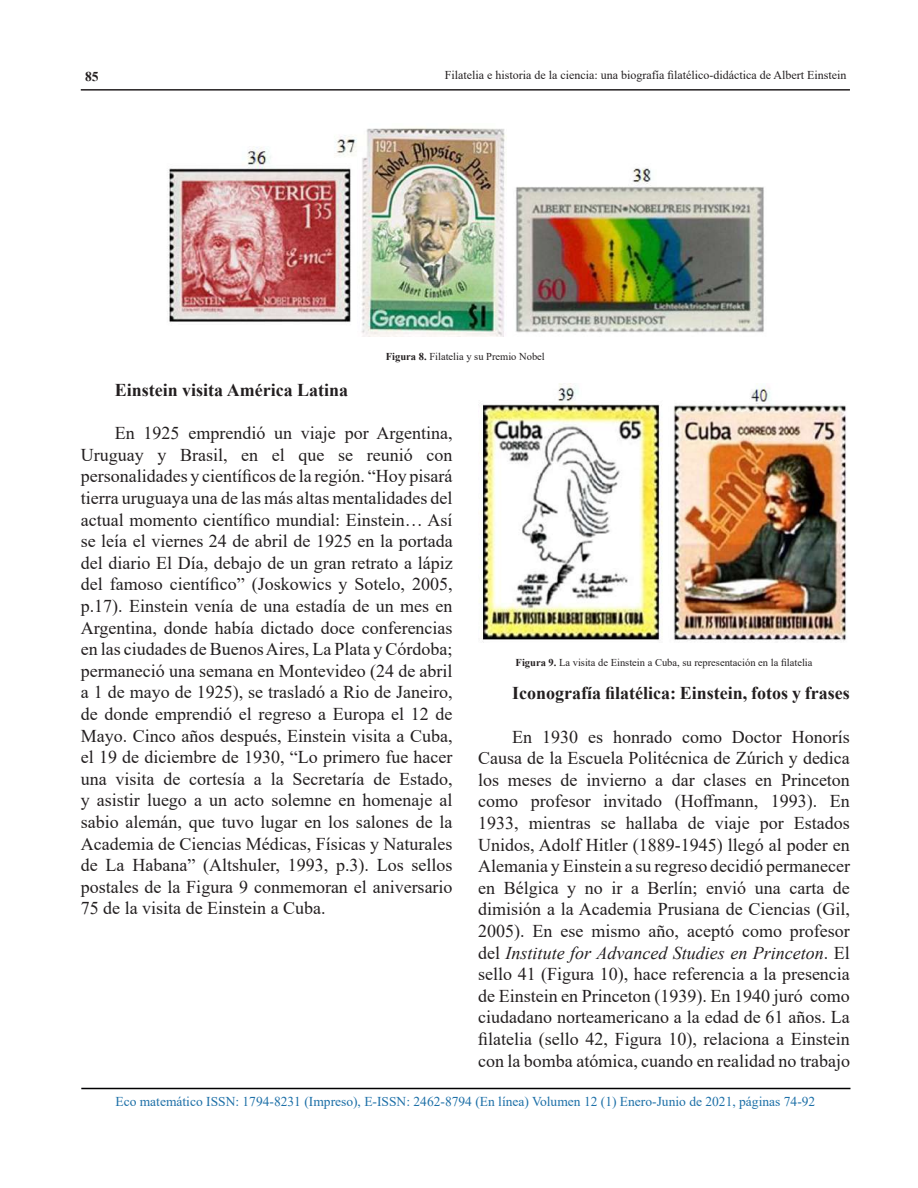
<style>
.page{position:relative;width:918px;height:1188px;background:#fff}
.page>*{position:absolute;margin:0;border:0;box-sizing:border-box;transform-origin:0 0}
.t1{font:18px/21.6px "Times New Roman";color:#231f20;text-align:justify}
.t2{font:700 18px "Times New Roman";color:#231f20}
.t3{font:13.5px "Times New Roman";color:#1c6fa7}
.t4{font:700 13.5px "Times New Roman";color:#231f20}
.t5{font:12px "Times New Roman";color:#231f20}
.t6{font:10.5px "Times New Roman";color:#231f20}
.s1{font-weight:700}
.s2{font-style:italic}
</style>
<div class="page">
<hr style="left:81px;top:1088px;width:769px;height:1px;background:#000001">
<hr style="left:81px;top:89px;width:769px;height:2px;background:#231f20">
<img style="left:168px;top:128px;width:596px;height:208px">
<img style="left:480px;top:384px;width:366px;height:258px">
<p class="t4" style="left:85px;top:67px;width:15px">85</p>
<p class="t5" style="left:445px;top:66px;width:403px">Filatelia e historia de la ciencia: una biografía filatélico-didáctica de Albert Einstein</p>
<p class="t6" style="left:386px;top:349px;width:160px"><span class="s1">Figura 8.</span> Filatelia y su Premio Nobel</p>
<p class="t2" style="left:115px;top:377px;width:235px">Einstein visita América Latina</p>
<p class="t1" style="left:81px;top:422px;width:373px;text-indent:34px">En 1925 emprendió un viaje por Argentina, Uruguay y Brasil, en el que se reunió con personalidades y científicos de la región. “Hoy pisará tierra uruguaya una de las más altas mentalidades del actual momento científico mundial: Einstein… Así se leía el viernes 24 de abril de 1925 en la portada del diario El Día, debajo de un gran retrato a lápiz del famoso científico” (Joskowics y Sotelo, 2005, p.17). Einstein venía de una estadía de un mes en Argentina, donde había dictado doce conferencias en las ciudades de Buenos Aires, La Plata y Córdoba; permaneció una semana en Montevideo (24 de abril a 1 de mayo de 1925), se trasladó a Rio de Janeiro, de donde emprendió el regreso a Europa el 12 de Mayo. Cinco años después, Einstein visita a Cuba, el 19 de diciembre de 1930, “Lo primero fue hacer una visita de cortesía a la Secretaría de Estado, y asistir luego a un acto solemne en homenaje al sabio alemán, que tuvo lugar en los salones de la Academia de Ciencias Médicas, Físicas y Naturales de La Habana” (Altshuler, 1993, p.3). Los sellos postales de la Figura 9 conmemoran el aniversario 75 de la visita de Einstein a Cuba.</p>
<p class="t6" style="left:516px;top:655px;width:298px"><span class="s1">Figura 9.</span> La visita de Einstein a Cuba, su representación en la filatelia</p>
<p class="t2" style="left:512px;top:680px;width:339px">Iconografía filatélica: Einstein, fotos y frases</p>
<p class="t1" style="left:478px;top:725px;width:373px;text-indent:34px">En 1930 es honrado como Doctor Honorís Causa de la Escuela Politécnica de Zúrich y dedica los meses de invierno a dar clases en Princeton como profesor invitado (Hoffmann, 1993). En 1933, mientras se hallaba de viaje por Estados Unidos, Adolf Hitler (1889-1945) llegó al poder en Alemania y Einstein a su regreso decidió permanecer en Bélgica y no ir a Berlín; envió una carta de dimisión a la Academia Prusiana de Ciencias (Gil, 2005). En ese mismo año, aceptó como profesor del <span class="s2">Institute for Advanced Studies en Princeton</span>. El sello 41 (Figura 10), hace referencia a la presencia de Einstein en Princeton (1939). En 1940 juró como ciudadano norteamericano a la edad de 61 años. La filatelia (sello 42, Figura 10), relaciona a Einstein con la bomba atómica, cuando en realidad no trabajo</p>
<p class="t3" style="left:115px;top:1092px;width:701px">Eco matemático ISSN: 1794-8231 (Impreso), E-ISSN: 2462-8794 (En línea) Volumen 12 (1) Enero-Junio de 2021, páginas 74-92</p>
</div>
